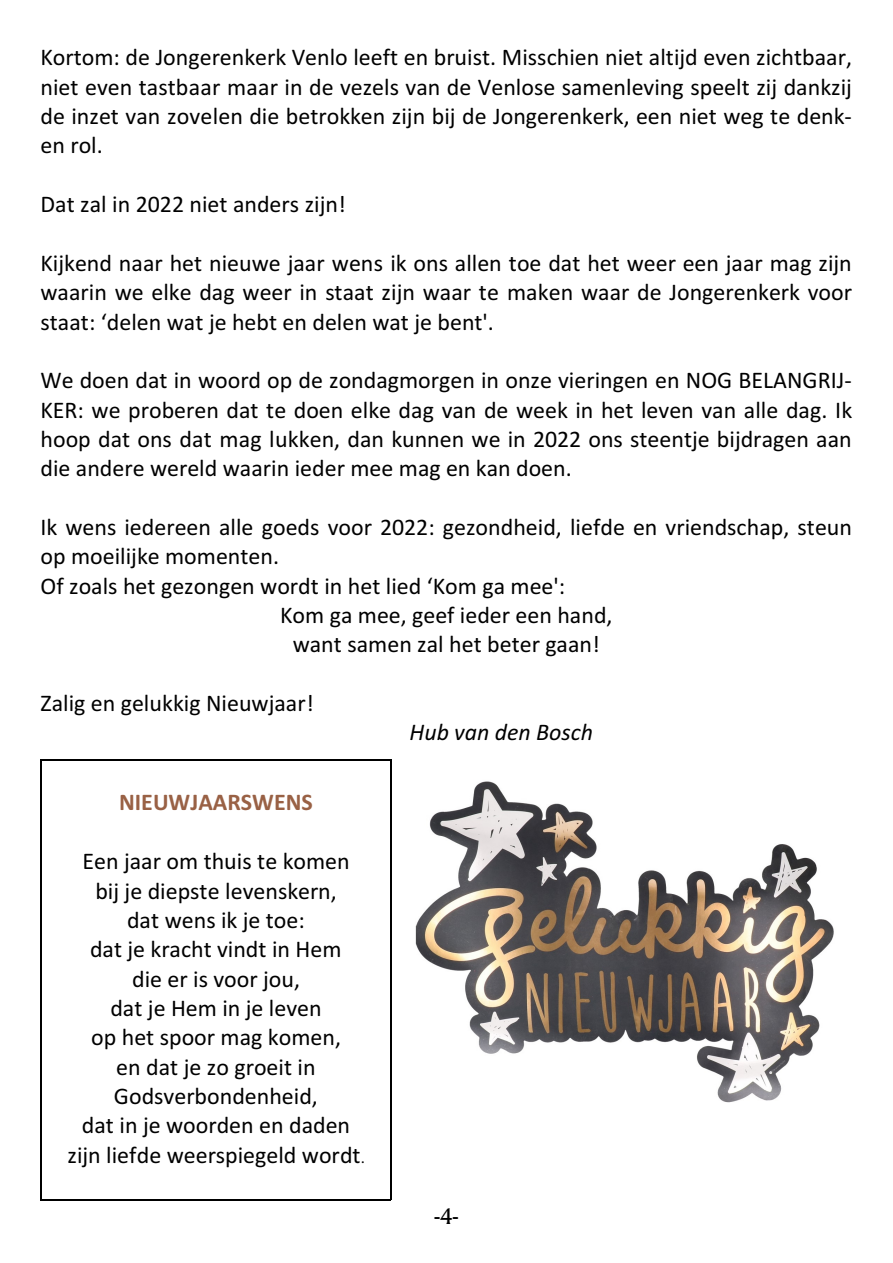
<style>
.page{position:relative;width:893px;height:1263px;background:#fff}
.page>*{position:absolute;margin:0;border:0;box-sizing:border-box;transform-origin:0 0}
.t1{font:24px/29.4px "Calibri";color:#000;text-align:justify}
.t2{font:700 24px "Calibri";color:#996145}
.t3{font:italic 24px "Calibri";color:#000}
.t4{font:24px "Amerigo BT Medium A";color:#000}
.s1{font-family:"Amerigo BT Medium A";font-size:15px}
</style>
<div class="page">
<hr style="left:40px;top:759px;width:2px;height:441px;background:#000">
<hr style="left:390px;top:759px;width:1px;height:441px;background:#000">
<hr style="left:40px;top:759px;width:351px;height:1px;background:#000">
<hr style="left:40px;top:1199px;width:351px;height:1px;background:#000">
<img style="left:415px;top:781px;width:419px;height:321px">
<p class="t1" style="left:40px;top:45px;width:813px">Kortom: de Jongerenkerk Venlo leeft en bruist. Misschien niet altijd even zichtbaar, niet even tastbaar maar in de vezels van de Venlose samenleving speelt zij dankzij de inzet van zovelen die betrokken zijn bij de Jongerenkerk, een niet weg te denk&shy;en rol.</p>
<p class="t1" style="left:40px;top:191px;width:307px">Dat zal in 2022 niet anders zijn!</p>
<p class="t1" style="left:40px;top:250px;width:813px">Kijkend naar het nieuwe jaar wens ik ons allen toe dat het weer een jaar mag zijn waarin we elke dag weer in staat zijn waar te maken waar de Jongerenkerk voor staat: ‘delen wat je hebt en delen wat je bent'.</p>
<p class="t1" style="left:40px;top:367px;width:813px">We doen dat in woord op de zondagmorgen in onze vieringen en NOG BELANGRIJ-KER: we proberen dat te doen elke dag van de week in het leven van alle dag. Ik hoop dat ons dat mag lukken, dan kunnen we in 2022 ons steentje bijdragen aan die andere wereld waarin ieder mee mag en kan doen.</p>
<p class="t1" style="left:40px;top:514px;width:813px">Ik wens iedereen alle goeds voor 2022: gezondheid, liefde en vriendschap, steun</p>
<p class="t1" style="left:40px;top:544px;width:240px">op moeilijke momenten.</p>
<p class="t1" style="left:40px;top:573px;width:526px">Of zoals het gezongen wordt in het lied ‘Kom ga mee':</p>
<p class="t1" style="left:280px;top:602px;width:334px">Kom ga mee, geef ieder een hand,</p>
<p class="t1" style="left:293px;top:631px;width:309px">want samen zal het beter gaan!</p>
<p class="t1" style="left:40px;top:690px;width:275px">Zalig en gelukkig Nieuwjaar!</p>
<p class="t3" style="left:410px;top:722px;width:185px">Hub van den Bosch</p>
<p class="t2" style="left:119px;top:792px;width:195px">NIEUWJAARSWENS</p>
<p class="t1" style="left:68px;top:848px;width:299px;text-align:center">Een jaar om thuis te komen<br>bij je diepste levenskern,<br>dat wens ik je toe:<br>dat je kracht vindt in Hem<br>die er is voor jou,<br>dat je Hem in je leven<br>op het spoor mag komen,<br>en dat je zo groeit in<br>Godsverbondenheid,<br>dat in je woorden en daden zijn liefde weerspiegeld wordt<span class="s1">.</span></p>
<p class="t4" style="left:434px;top:1205px;width:26px">-4-</p>
</div>
